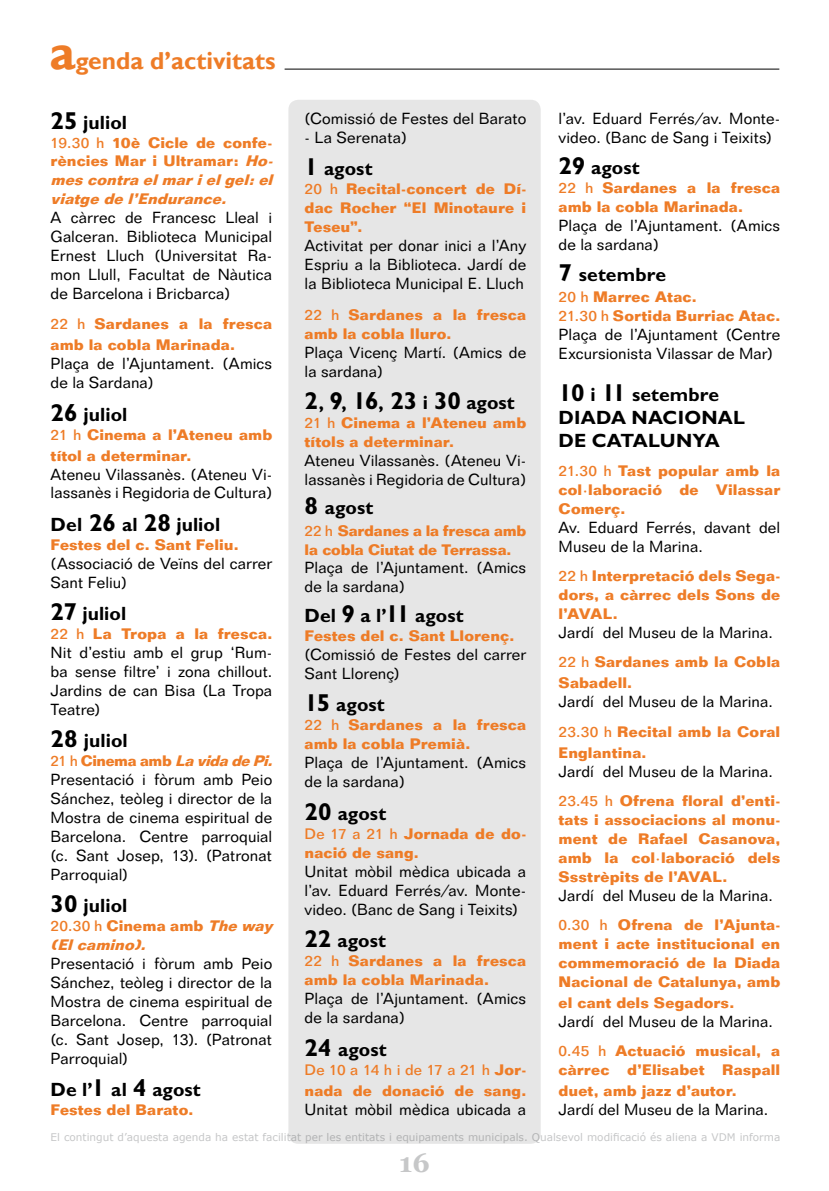
<style>
.page{position:relative;width:829px;height:1191px;background:#fff}
.page>*{position:absolute;margin:0;border:0;box-sizing:border-box;transform-origin:0 0}
.t1{font:700 26.95px "Georgia";color:#c6c7c8}
.t2{font:700 24.5px "Gill Sans";color:#ee7c27}
.t3{font:700 19.25px/22.8px "Gill Sans";letter-spacing:.005em;color:#000}
.t4{font:15.75px/18.9px "Folio BT";letter-spacing:.005em;color:#000}
.t5{font:700 14.88px/18.9px "Folio";letter-spacing:.01em;color:#ee7c27}
.t6{font:italic 700 14.88px/18.9px "Folio";color:#ee7c27}
.t7{font:700 14.88px/18.9px "Folio";letter-spacing:-.01em;color:#ee7c27}
.t8{font:500 14.88px "Folio BT";letter-spacing:-.025em;color:#ee7c27}
.t9{font:10.5px "Verdana";color:#c6c7c8}
.s1{font-size:49px}
.s2{font-size:24.5px}
.s3{font-family:"Folio BT";font-weight:500;font-style:normal}
.s4{font-style:normal}
.s5{font-family:"Folio BT";font-weight:500}
.s6{font-family:"Folio";font-weight:700}
</style>
<div class="page">
<hr style="left:284px;top:69px;width:495px;height:1px;background:#000">
<div style="left:288px;top:100px;width:252px;height:1043px;background:#e6e6e6;border-radius:10px"></div>
<h2 class="t2" style="left:49px;top:46px;width:228px"><span class="s1">a</span>genda d’activitats</h2>
<p class="t3" style="left:51px;top:110px;width:78px"><span class="s2">25</span> juliol</p>
<p class="t6" style="left:51px;top:133px;width:228px"><span class="s3">19.30 h</span> <span class="s4">10è Cicle de confe&shy;rències Mar i Ultramar:</span> Ho&shy;mescontra elmarielgel:el viatge de l’Endurance.</p>
<p class="t4" style="left:51px;top:208px;width:223px;text-align:justify">A càrrec de Francesc Lleal i Galceran. Biblioteca Municipal Ernest Lluch (Universitat Ra&shy;mon Llull, Facultat de Nàutica de Barcelona i Bricbarca)</p>
<p class="t5" style="left:51px;top:313px;width:223px;line-height:21px"><span class="s5">22 h</span> Sardanes a la fresca amb la cobla Marinada.</p>
<p class="t4" style="left:51px;top:354px;width:223px">Plaça de l’Ajuntament. (Amics de la Sardana)</p>
<p class="t3" style="left:51px;top:402px;width:78px"><span class="s2">26</span> juliol</p>
<p class="t5" style="left:51px;top:423px;width:223px;line-height:21px"><span class="s5">21 h</span> Cinema a l’Ateneu amb títol a determinar.</p>
<p class="t4" style="left:51px;top:464px;width:223px">Ateneu Vilassanès. (Ateneu Vi&shy;lassanès i Regidoria de Cultura)</p>
<p class="t3" style="left:51px;top:513px;width:171px">Del <span class="s2">26</span> al <span class="s2">28</span> juliol</p>
<p class="t5" style="left:51px;top:535px;width:189px">Festes del c. Sant Feliu.</p>
<p class="t4" style="left:51px;top:553px;width:223px">(Associació de Veïns del carrer<br>Sant Feliu)</p>
<p class="t3" style="left:51px;top:602px;width:77px"><span class="s2">27</span> juliol</p>
<p class="t5" style="left:51px;top:624px;width:223px"><span class="s5">22 h</span> La Tropa a la fresca.</p>
<p class="t4" style="left:51px;top:643px;width:223px;text-align:justify">Nit d’estiu amb el grup ‘Rum&shy;ba sense filtre’ i zona chillout.<br>Jardins de can Bisa (La Tropa Teatre)</p>
<p class="t3" style="left:51px;top:729px;width:79px"><span class="s2">28</span> juliol</p>
<p class="t6" style="left:51px;top:751px;width:228px"><span class="s3">21 h</span> <span class="s4">Cinema amb</span> LavidadePi.</p>
<p class="t4" style="left:51px;top:770px;width:223px;text-align:justify">Presentació i fòrum amb Peio Sánchez, teòleg i director de la Mostra de cinema espiritual de Barcelona. Centre parroquial (c. Sant Josep, 13). (Patronat Parroquial)</p>
<p class="t3" style="left:51px;top:894px;width:78px"><span class="s2">30</span> juliol</p>
<p class="t6" style="left:51px;top:916px;width:228px"><span class="s3">20.30 h</span> <span class="s4">Cinema amb</span> The way (Elcamino).</p>
<p class="t4" style="left:51px;top:953px;width:223px;text-align:justify">Presentació i fòrum amb Peio Sánchez, teòleg i director de la Mostra de cinema espiritual de Barcelona. Centre parroquial (c. Sant Josep, 13). (Patronat Parroquial)</p>
<p class="t3" style="left:51px;top:1077px;width:152px">De l’<span class="s2">1</span> al <span class="s2">4</span> agost</p>
<p class="t5" style="left:51px;top:1100px;width:144px">Festes del Barato.</p>
<p class="t4" style="left:304px;top:108px;width:223px">(Comissió de Festes del Barato</p>
<p class="t4" style="left:304px;top:127px;width:104px">- La Serenata)</p>
<p class="t3" style="left:304px;top:157px;width:69px"><span class="s2">1</span> agost</p>
<p class="t5" style="left:304px;top:179px;width:223px;text-align:justify"><span class="s5">20 h</span> Recital-concert de Dí&shy;dac Rocher “El Minotaure i Teseu”.</p>
<p class="t4" style="left:304px;top:236px;width:223px;text-align:justify">Activitat per donar inici a l’Any Espriu a la Biblioteca. Jardí de la Biblioteca Municipal E. Lluch</p>
<p class="t5" style="left:304px;top:305px;width:223px"><span class="s5">22 h</span> Sardanes a la fresca amb la cobla Iluro.</p>
<p class="t4" style="left:304px;top:342px;width:223px">Plaça Vicenç Martí. (Amics de la sardana)</p>
<p class="t3" style="left:304px;top:391px;width:212px"><span class="s2">2</span>, <span class="s2">9</span>, <span class="s2">16</span>, <span class="s2">23</span> i <span class="s2">30</span> agost</p>
<p class="t5" style="left:304px;top:413px;width:223px"><span class="s5">21 h</span> Cinema a l’Ateneu amb títols a determinar.</p>
<p class="t4" style="left:304px;top:451px;width:223px">Ateneu Vilassanès. (Ateneu Vi&shy;lassanès i Regidoria de Cultura)</p>
<p class="t3" style="left:304px;top:496px;width:70px"><span class="s2">8</span> agost</p>
<p class="t7" style="left:304px;top:520px;width:223px"><span class="s5">22 h</span> Sardanes a la fresca amb la cobla Ciutat de Terrassa.</p>
<p class="t4" style="left:304px;top:558px;width:223px">Plaça de l’Ajuntament. (Amics de la sardana)</p>
<p class="t3" style="left:304px;top:604px;width:160px">Del <span class="s2">9</span> a l’<span class="s2">11</span> agost</p>
<p class="t5" style="left:304px;top:626px;width:211px">Festes del c. Sant Llorenç.</p>
<p class="t4" style="left:304px;top:644px;width:223px">(Comissió de Festes del carrer<br>Sant Llorenç)</p>
<p class="t3" style="left:304px;top:693px;width:82px"><span class="s2">15</span> agost</p>
<p class="t5" style="left:304px;top:715px;width:223px"><span class="s5">22 h</span> Sardanes a la fresca amb la cobla Premià.</p>
<p class="t4" style="left:304px;top:753px;width:223px">Plaça de l’Ajuntament. (Amics de la sardana)</p>
<p class="t3" style="left:304px;top:801px;width:83px"><span class="s2">20</span> agost</p>
<p class="t5" style="left:304px;top:824px;width:223px"><span class="s5">De 17 a 21 h</span> Jornada de do&shy;nació de sang.</p>
<p class="t4" style="left:304px;top:861px;width:223px;text-align:justify">Unitat mòbil mèdica ubicada a l’av. Eduard Ferrés/av. Monte&shy;video. (Banc de Sang i Teixits)</p>
<p class="t3" style="left:304px;top:929px;width:83px"><span class="s2">22</span> agost</p>
<p class="t5" style="left:304px;top:951px;width:223px"><span class="s5">22 h</span> Sardanes a la fresca amb la cobla Marinada.</p>
<p class="t4" style="left:304px;top:989px;width:223px">Plaça de l’Ajuntament. (Amics de la sardana)</p>
<p class="t3" style="left:304px;top:1037px;width:84px"><span class="s2">24</span> agost</p>
<p class="t8" style="left:304px;top:1060px;width:223px">De 10 a 14 h i de 17 a 21 h <span class="s6">Jor-</span></p>
<p class="t5" style="left:304px;top:1081px;width:223px">nada de donació de sang.</p>
<p class="t4" style="left:304px;top:1099px;width:223px">Unitat mòbil mèdica ubicada a</p>
<p class="t4" style="left:558px;top:108px;width:223px">l’av. Eduard Ferrés/av. Monte&shy;video. (Banc de Sang i Teixits)</p>
<p class="t3" style="left:558px;top:156px;width:83px"><span class="s2">29</span> agost</p>
<p class="t5" style="left:558px;top:178px;width:223px"><span class="s5">22 h</span> Sardanes a la fresca amb la cobla Marinada.</p>
<p class="t4" style="left:558px;top:216px;width:223px">Plaça de l’Ajuntament. (Amics de la sardana)</p>
<p class="t3" style="left:558px;top:263px;width:109px"><span class="s2">7</span> setembre</p>
<p class="t5" style="left:558px;top:287px;width:223px"><span class="s5">20 h</span> Marrec Atac.<br><span class="s5">21.30 h</span> Sortida Burriac Atac.</p>
<p class="t4" style="left:558px;top:325px;width:223px">Plaça de l’Ajuntament (Centre<br>Excursionista Vilassar de Mar)</p>
<p class="t3" style="left:558px;top:383px;width:188px"><span class="s2">10</span> i <span class="s2">11</span> setembre<br>DIADA NACIONAL<br>DE CATALUNYA</p>
<p class="t5" style="left:558px;top:461px;width:223px;text-align:justify"><span class="s5">21.30 h</span> Tast popular amb la col·laboració de Vilassar Comerç.</p>
<p class="t4" style="left:558px;top:517px;width:223px">Av. Eduard Ferrés, davant del<br>Museu de la Marina.</p>
<p class="t5" style="left:558px;top:566px;width:223px;text-align:justify"><span class="s5">22 h</span> Interpretació dels Sega&shy;dors, a càrrec dels Sons de l’AVAL.</p>
<p class="t4" style="left:558px;top:622px;width:216px">Jardí del Museu de la Marina.</p>
<p class="t5" style="left:558px;top:651px;width:223px;line-height:21px"><span class="s5">22 h</span> Sardanes amb la Cobla<br>Sabadell.</p>
<p class="t4" style="left:558px;top:692px;width:216px">Jardí del Museu de la Marina.</p>
<p class="t5" style="left:558px;top:720px;width:223px;line-height:21px"><span class="s5">23.30 h</span> Recital amb la Coral<br>Englantina.</p>
<p class="t4" style="left:558px;top:761px;width:216px">Jardí del Museu de la Marina.</p>
<p class="t5" style="left:558px;top:791px;width:223px;text-align:justify"><span class="s5">23.45 h</span> Ofrena floral d’enti&shy;tats i associacions al monu&shy;ment de Rafael Casanova, amb la col·laboració dels Ssstrèpits de l’AVAL.</p>
<p class="t4" style="left:558px;top:885px;width:216px">Jardí del Museu de la Marina.</p>
<p class="t5" style="left:558px;top:915px;width:223px;text-align:justify"><span class="s5">0.30 h</span> Ofrena de l’Ajunta&shy;ment i acte institucional en commemoració de la Diada Nacional de Catalunya, amb</p>
<p class="t5" style="left:558px;top:993px;width:177px">el cant dels Segadors.</p>
<p class="t4" style="left:558px;top:1011px;width:216px">Jardí del Museu de la Marina.</p>
<p class="t5" style="left:558px;top:1041px;width:223px"><span class="s5">0.45 h</span> Actuació musical, a càrrec d’Elisabet Raspall</p>
<p class="t5" style="left:558px;top:1081px;width:180px">duet, amb jazz d’autor.</p>
<p class="t4" style="left:558px;top:1099px;width:211px">Jardí del Museu de la Marina.</p>
<p class="t9" style="left:51px;top:1130px;width:731px">El contingut d’aquesta agenda ha estat facilitat per les entitats i equipaments municipals. Qualsevol modificació és aliena a VDM informa</p>
<h1 class="t1" style="left:399px;top:1147px;width:32px">16</h1>
</div>
